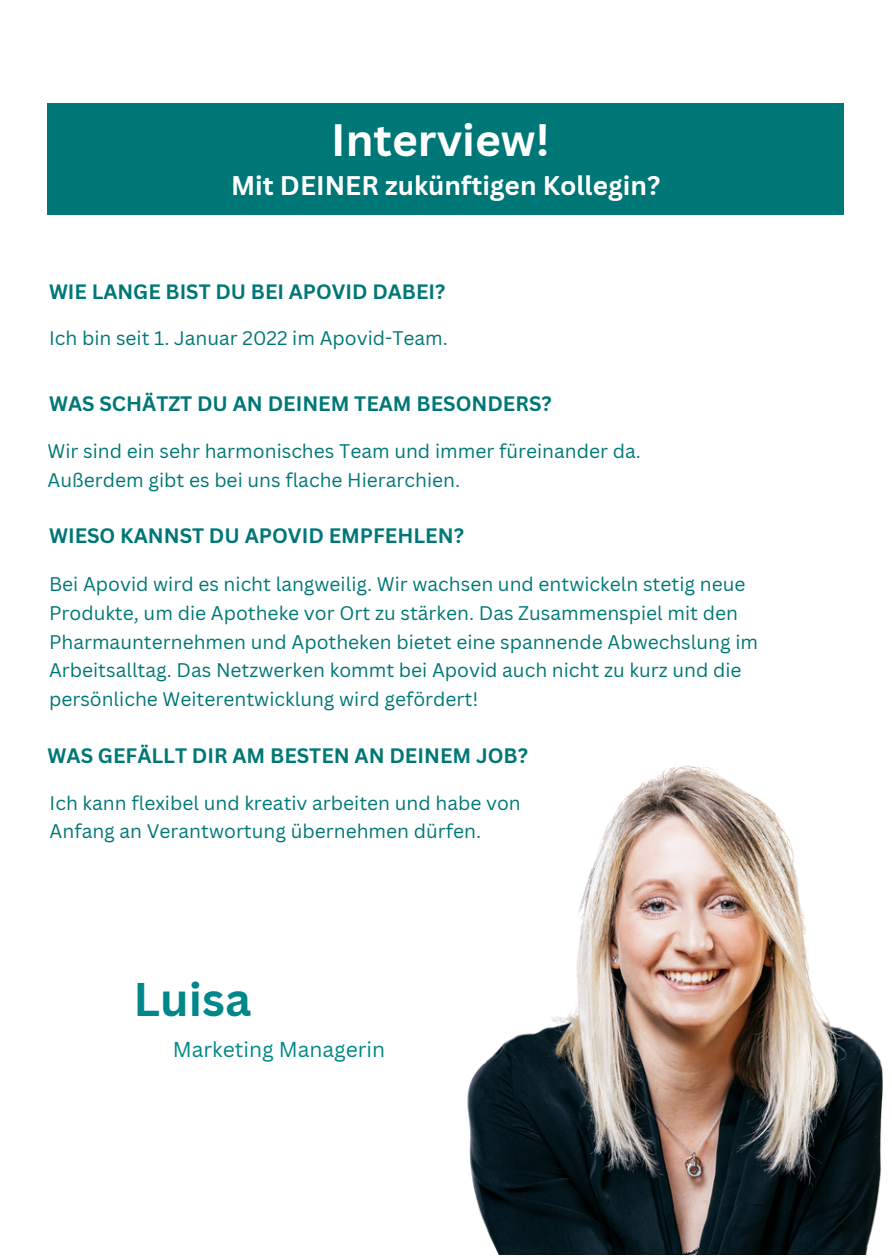
<style>
.page{position:relative;width:892px;height:1258px;background:#fff}
.page>*{position:absolute;margin:0;border:0;box-sizing:border-box;transform-origin:0 0}
.t1{font:700 45.9px "Canva Sans";color:#008789}
.t2{font:700 44.1px "Canva Sans";color:#fff}
.t3{font:700 26.1px "Canva Sans";color:#fff}
.t4{font:21px "Canva Sans";color:#008789}
.t5{font:700 20.4px "Canva Sans";color:#077}
.t6{font:700 20.1px "Canva Sans";color:#077}
.t7{font:19.2px/28.8px "Canva Sans";color:#077}
</style>
<div class="page">
<img style="left:467px;top:765px;width:416px;height:490px">
<div style="left:47px;top:103px;width:796px;height:112px;background:#077"></div>
<p class="t2" style="left:331px;top:109px;width:220px">Interview!</p>
<p class="t3" style="left:231px;top:167px;width:430px">Mit DEINER zukünftigen Kollegin?</p>
<p class="t6" style="left:49px;top:277px;width:398px">WIE LANGE BIST DU BEI APOVID DABEI?</p>
<p class="t7" style="left:49px;top:324px;width:400px">Ich bin seit 1. Januar 2022 im Apovid-Team.</p>
<p class="t5" style="left:49px;top:389px;width:504px">WAS SCHÄTZT DU AN DEINEM TEAM BESONDERS?</p>
<p class="t7" style="left:48px;top:436px;width:594px">Wir sind ein sehr harmonisches Team und immer füreinander da.<br>Außerdem gibt es bei uns flache Hierarchien.</p>
<p class="t5" style="left:49px;top:521px;width:416px">WIESO KANNST DU APOVID EMPFEHLEN?</p>
<p class="t7" style="left:49px;top:569px;width:710px">Bei Apovid wird es nicht langweilig. Wir wachsen und entwickeln stetig neue Produkte, um die Apotheke vor Ort zu stärken. Das Zusammenspiel mit den Pharmaunternehmen und Apotheken bietet eine spannende Abwechslung im Arbeitsalltag. Das Netzwerken kommt bei Apovid auch nicht zu kurz und die persönliche Weiterentwicklung wird gefördert!</p>
<p class="t5" style="left:48px;top:741px;width:482px">WAS GEFÄLLT DIR AM BESTEN AN DEINEM JOB?</p>
<p class="t7" style="left:50px;top:788px;width:472px">Ich kann flexibel und kreativ arbeiten und habe von<br>Anfang an Verantwortung übernehmen dürfen.</p>
<p class="t1" style="left:134px;top:967px;width:119px">Luisa</p>
<p class="t4" style="left:173px;top:1035px;width:214px">Marketing Managerin</p>
</div>
